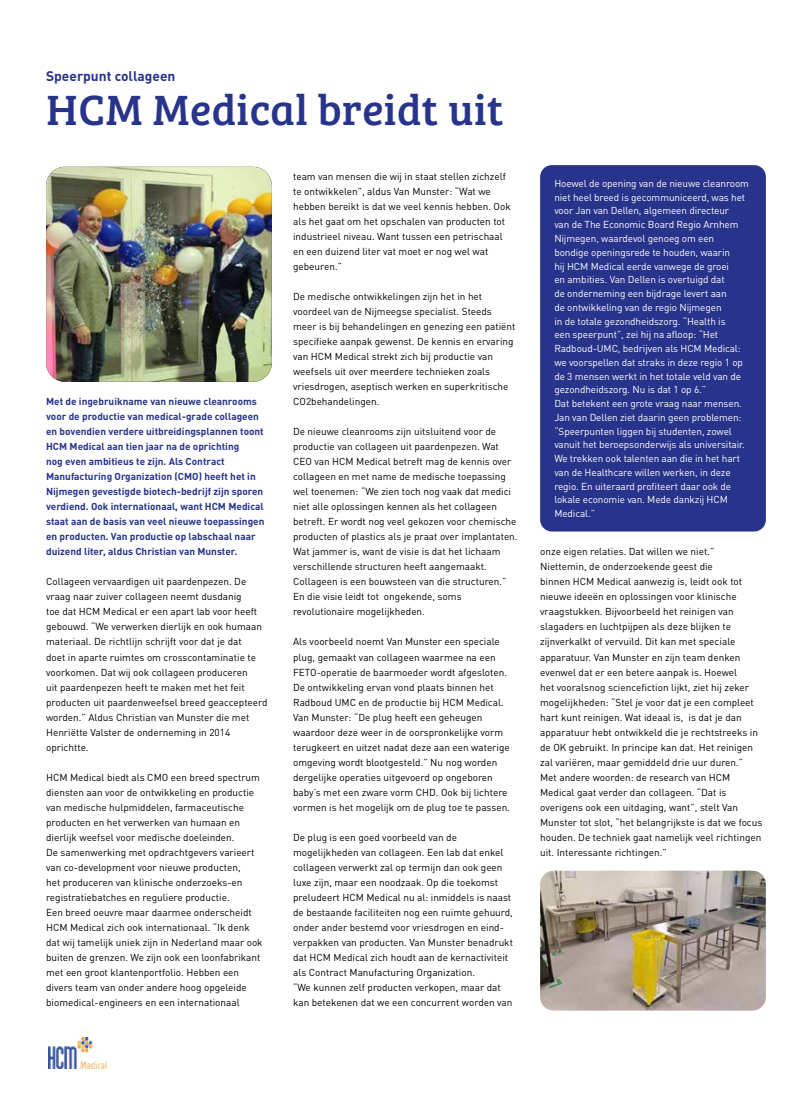
<style>
.page{position:relative;width:812px;height:1117px;background:#fff}
.page>*{position:absolute;margin:0;border:0;box-sizing:border-box;transform-origin:0 0}
.t1{font:43.75px "Bree Serif";letter-spacing:.01em;color:#28348b}
.t2{font:700 13.75px "DIN Pro";color:#28348b}
.t3{font:10px/15px "DIN Pro";color:#000}
.t4{font:10px/13.8px "DIN Pro";letter-spacing:-.01em;color:#fff}
.t5{font:700 10px/15px "DIN Pro";color:#28348b}
</style>
<div class="page">
<img style="left:48px;top:1037px;width:58px;height:31px">
<div style="left:540px;top:165px;width:225px;height:366px;background:#28348b;border-radius:12px"></div>
<img style="left:46px;top:167px;width:226px;height:215px">
<img style="left:540px;top:870px;width:225px;height:140px">
<h2 class="t2" style="left:46px;top:67px;width:131px">Speerpunt collageen</h2>
<h1 class="t1" style="left:46px;top:77px;width:459px">HCM Medical breidt uit</h1>
<p class="t5" style="left:46px;top:393px;width:220px">Met de ingebruikname van nieuwe cleanrooms voor de productie van medical-grade collageen en bovendien verdere uitbreidingsplannen toont HCM Medical aan tien jaar na de oprichting<br>nog even ambitieus te zijn. Als Contract Manufacturing Organization (CMO) heeft het in Nijmegen gevestigde biotech-bedrijf zijn sporen verdiend. Ook internationaal, want HCM Medical staat aan de basis van veel nieuwe toepassingen en producten. Van productie op labschaal naar duizend liter, aldus Christian van Munster.</p>
<p class="t3" style="left:46px;top:573px;width:223px">Collageen vervaardigen uit paardenpezen. De vraag naar zuiver collageen neemt dusdanig<br>toe dat HCM Medical er een apart lab voor heeft gebouwd. “We verwerken dierlijk en ook humaan materiaal. De richtlijn schrijft voor dat je dat<br>doet in aparte ruimtes om crosscontaminatie te voorkomen. Dat wij ook collageen produceren<br>uit paardenpezen heeft te maken met het feit producten uit paardenweefsel breed geaccepteerd worden.” Aldus Christian van Munster die met Henriëtte Valster de onderneming in 2014 oprichtte.</p>
<p class="t3" style="left:46px;top:768px;width:218px">HCM Medical biedt als CMO een breed spectrum diensten aan voor de ontwikkeling en productie van medische hulpmiddelen, farmaceutische producten en het verwerken van humaan en dierlijk weefsel voor medische doeleinden.<br>De samenwerking met opdrachtgevers varieert van co-development voor nieuwe producten,<br>het produceren van klinische onderzoeks-en registratiebatches en reguliere productie.<br>Een breed oeuvre maar daarmee onderscheidt HCM Medical zich ook internationaal. “Ik denk dat wij tamelijk uniek zijn in Nederland maar ook buiten de grenzen. We zijn ook een loonfabrikant met een groot klantenportfolio. Hebben een divers team van onder andere hoog opgeleide biomedical-engineers en een internationaal</p>
<p class="t3" style="left:293px;top:168px;width:219px">team van mensen die wij in staat stellen zichzelf te ontwikkelen”, aldus Van Munster: “Wat we hebben bereikt is dat we veel kennis hebben. Ook als het gaat om het opschalen van producten tot industrieel niveau. Want tussen een petrischaal en een duizend liter vat moet er nog wel wat gebeuren.”</p>
<p class="t3" style="left:293px;top:288px;width:224px">De medische ontwikkelingen zijn het in het voordeel van de Nijmeegse specialist. Steeds meer is bij behandelingen en genezing een patiënt specifieke aanpak gewenst. De kennis en ervaring van HCM Medical strekt zich bij productie van weefsels uit over meerdere technieken zoals vriesdrogen, aseptisch werken en superkritische CO2behandelingen.</p>
<p class="t3" style="left:293px;top:423px;width:226px">De nieuwe cleanrooms zijn uitsluitend voor de productie van collageen uit paardenpezen. Wat CEO van HCM Medical betreft mag de kennis over collageen en met name de medische toepassing wel toenemen: “We zien toch nog vaak dat medici niet alle oplossingen kennen als het collageen betreft. Er wordt nog veel gekozen voor chemische producten of plastics als je praat over implantaten.<br>Wat jammer is, want de visie is dat het lichaam verschillende structuren heeft aangemaakt.<br>Collageen is een bouwsteen van die structuren.” En die visie leidt tot ongekende, soms revolutionaire mogelijkheden.</p>
<p class="t3" style="left:293px;top:633px;width:218px">Als voorbeeld noemt Van Munster een speciale plug, gemaakt van collageen waarmee na een FETO-operatie de baarmoeder wordt afgesloten.<br>De ontwikkeling ervan vond plaats binnen het Radboud UMC en de productie bij HCM Medical.<br>Van Munster: “De plug heeft een geheugen waardoor deze weer in de oorspronkelijke vorm terugkeert en uitzet nadat deze aan een waterige omgeving wordt blootgesteld.” Nu nog worden dergelijke operaties uitgevoerd op ongeboren baby’s met een zware vorm CHD. Ook bij lichtere vormen is het mogelijk om de plug toe te passen.</p>
<p class="t3" style="left:293px;top:828px;width:221px">De plug is een goed voorbeeld van de mogelijkheden van collageen. Een lab dat enkel collageen verwerkt zal op termijn dan ook geen luxe zijn, maar een noodzaak. Op die toekomst preludeert HCM Medical nu al: inmiddels is naast de bestaande faciliteiten nog een ruimte gehuurd, onder ander bestemd voor vriesdrogen en eind&shy;verpakken van producten. Van Munster benadrukt dat HCM Medical zich houdt aan de kernactiviteit als Contract Manufacturing Organization.<br>“We kunnen zelf producten verkopen, maar dat kan betekenen dat we een concurrent worden van</p>
<p class="t4" style="left:554px;top:176px;width:196px">Hoewel de opening van de nieuwe cleanroom niet heel breed is gecommuniceerd, was het voor Jan van Dellen, algemeen directeur<br>van de The Economic Board Regio Arnhem Nijmegen, waardevol genoeg om een bondige openingsrede te houden, waarin<br>hij HCM Medical eerde vanwege de groei<br>en ambities. Van Dellen is overtuigd dat<br>de onderneming een bijdrage levert aan<br>de ontwikkeling van de regio Nijmegen<br>in de totale gezondheidszorg. “Health is<br>een speerpunt”, zei hij na afloop: “Het Radboud-UMC, bedrijven als HCM Medical: we voorspellen dat straks in deze regio 1 op de 3 mensen werkt in het totale veld van de gezondheidszorg. Nu is dat 1 op 6.”<br>Dat betekent een grote vraag naar mensen.<br>Jan van Dellen ziet daarin geen problemen: “Speerpunten liggen bij studenten, zowel vanuit het beroepsonderwijs als universitair.<br>We trekken ook talenten aan die in het hart van de Healthcare willen werken, in deze regio. En uiteraard profiteert daar ook de lokale economie van. Mede dankzij HCM Medical.”</p>
<p class="t3" style="left:540px;top:543px;width:224px">onze eigen relaties. Dat willen we niet.” Niettemin, de onderzoekende geest die<br>binnen HCM Medical aanwezig is, leidt ook tot nieuwe ideeën en oplossingen voor klinische vraagstukken. Bijvoorbeeld het reinigen van slagaders en luchtpijpen als deze blijken te zijnverkalkt of vervuild. Dit kan met speciale apparatuur. Van Munster en zijn team denken evenwel dat er een betere aanpak is. Hoewel<br>het vooralsnog sciencefiction lijkt, ziet hij zeker mogelijkheden: “Stel je voor dat je een compleet hart kunt reinigen. Wat ideaal is, is dat je dan apparatuur hebt ontwikkeld die je rechtstreeks in de OK gebruikt. In principe kan dat. Het reinigen zal variëren, maar gemiddeld drie uur duren.” Met andere woorden: de research van HCM Medical gaat verder dan collageen. “Dat is overigens ook een uitdaging, want”, stelt Van Munster tot slot, “het belangrijkste is dat we focus houden. De techniek gaat namelijk veel richtingen uit. Interessante richtingen.”</p>
</div>
